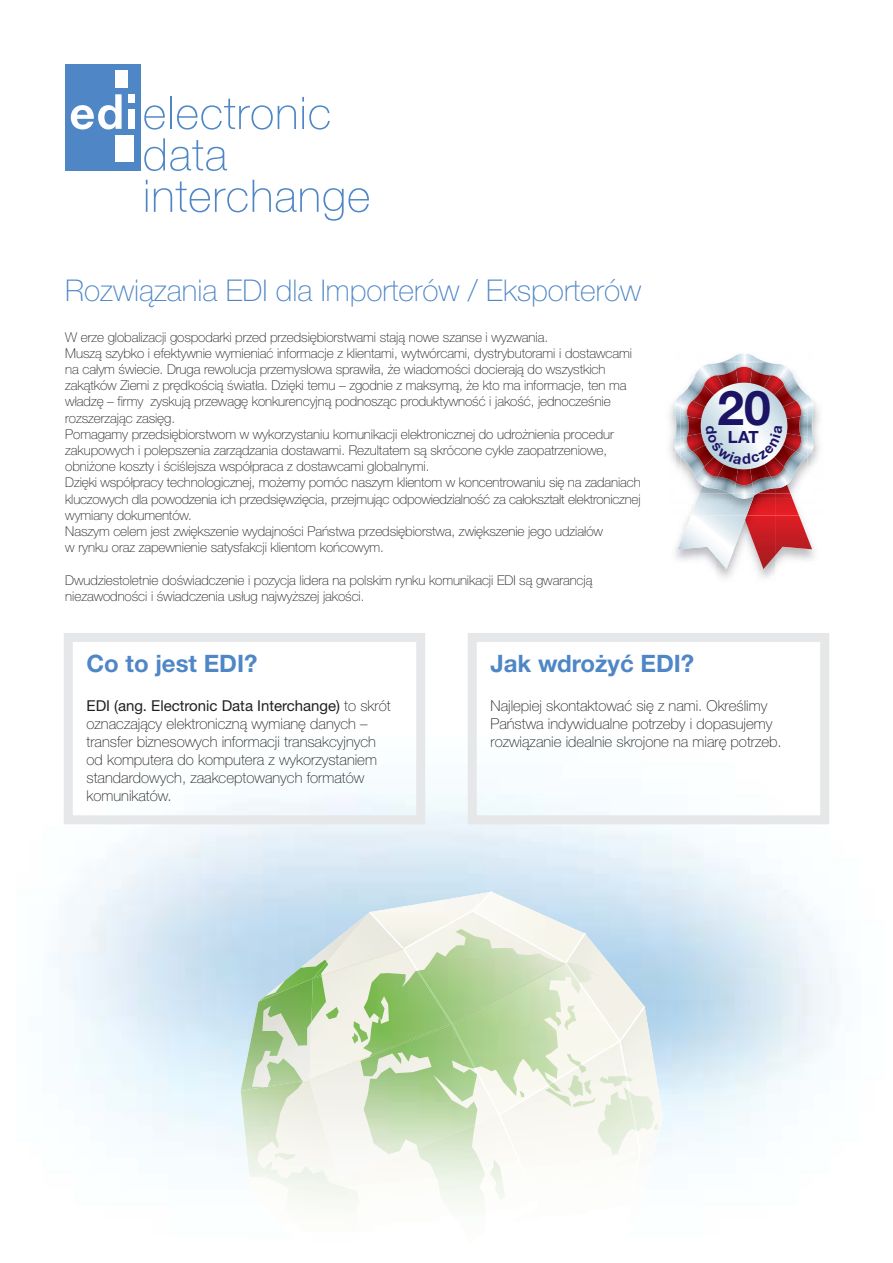
<style>
.page{position:relative;width:893px;height:1263px;background:#fff}
.page>*{position:absolute;margin:0;border:0;box-sizing:border-box;transform-origin:0 0}
.t1{font:700 48px "Helvetica Neue CE";color:#1b1464}
.t2{font:100 30px "Helvetica Neue CE";color:#4f87c6}
.t3{font:700 24px "Helvetica Neue CE";color:#4f87c6}
.t4{font:700 16.8px "Helvetica Neue CE";color:#1b1464}
.t5{font:100 15px/18px "Helvetica Neue CE";color:#231f20}
.t6{font:100 13.5px/16.2px "Helvetica Neue CE";letter-spacing:-.005em;color:#231f20}
.s1{font-weight:400}
</style>
<div class="page">
<div style="left:258px;top:912px;width:51px;height:47px;background:#bdd9ee"></div>
<img style="left:645px;top:1006px;width:18px;height:112px">
<img style="left:241px;top:979px;width:68px;height:102px">
<img style="left:258px;top:959px;width:51px;height:43px">
<img style="left:241px;top:1081px;width:68px;height:106px">
<img style="left:286px;top:1181px;width:23px;height:55px">
<img style="left:275px;top:1153px;width:20px;height:7px">
<img style="left:645px;top:1092px;width:10px;height:40px">
<svg style="left:653px;top:1122px;width:6px;height:8px"></svg>
<svg style="left:309px;top:891px;width:336px;height:345px"></svg>
<img style="left:626px;top:1076px;width:11px;height:55px">
<img style="left:619px;top:1006px;width:26px;height:36px">
<svg style="left:59px;top:633px;width:771px;height:196px"></svg>
<div style="left:65px;top:64px;width:76px;height:107px;background:#4f87c6"></div>
<div style="left:128px;top:94px;width:6px;height:9px;background:#fff"></div>
<svg style="left:71px;top:94px;width:51px;height:35px"></svg>
<div style="left:128px;top:110px;width:6px;height:19px;background:#fff"></div>
<div style="left:116px;top:135px;width:18px;height:27px;background:#fff"></div>
<div style="left:115px;top:70px;width:13px;height:18px;background:#fff"></div>
<svg style="left:144px;top:105px;width:21px;height:25px"></svg>
<hr style="left:170px;top:97px;width:2px;height:32px;background:#4f87c6">
<svg style="left:177px;top:99px;width:119px;height:31px"></svg>
<svg style="left:302px;top:97px;width:28px;height:33px"></svg>
<svg style="left:144px;top:138px;width:83px;height:33px"></svg>
<hr style="left:146px;top:189px;width:2px;height:23px;background:#4f87c6">
<svg style="left:154px;top:180px;width:215px;height:41px"></svg>
<svg style="left:775px;top:516px;width:37px;height:40px"></svg>
<img style="left:747px;top:516px;width:28px;height:53px">
<svg style="left:678px;top:516px;width:69px;height:53px"></svg>
<img style="left:799px;top:452px;width:21px;height:64px">
<img style="left:753px;top:499px;width:46px;height:17px">
<img style="left:668px;top:452px;width:23px;height:64px">
<img style="left:691px;top:499px;width:62px;height:17px">
<svg style="left:674px;top:403px;width:1px;height:46px"></svg>
<svg style="left:813px;top:403px;width:1px;height:46px"></svg>
<img style="left:792px;top:457px;width:21px;height:42px">
<img style="left:699px;top:494px;width:93px;height:5px">
<img style="left:675px;top:457px;width:24px;height:42px">
<img style="left:675px;top:437px;width:11px;height:20px">
<img style="left:807px;top:395px;width:6px;height:20px">
<img style="left:675px;top:395px;width:6px;height:43px">
<img style="left:734px;top:485px;width:20px;height:14px">
<img style="left:808px;top:414px;width:5px;height:43px">
<svg style="left:720px;top:353px;width:48px;height:10px"></svg>
<img style="left:790px;top:457px;width:18px;height:37px">
<img style="left:777px;top:488px;width:13px;height:6px">
<img style="left:777px;top:476px;width:16px;height:12px">
<img style="left:802px;top:437px;width:6px;height:20px">
<img style="left:736px;top:363px;width:16px;height:4px">
<img style="left:695px;top:364px;width:16px;height:12px">
<img style="left:777px;top:364px;width:16px;height:12px">
<img style="left:711px;top:363px;width:25px;height:12px">
<img style="left:752px;top:363px;width:25px;height:12px">
<img style="left:681px;top:376px;width:126px;height:39px">
<img style="left:752px;top:477px;width:25px;height:17px">
<img style="left:681px;top:476px;width:18px;height:18px">
<img style="left:699px;top:488px;width:12px;height:6px">
<img style="left:695px;top:476px;width:16px;height:12px">
<img style="left:711px;top:477px;width:25px;height:17px">
<img style="left:784px;top:451px;width:23px;height:25px">
<img style="left:681px;top:451px;width:23px;height:25px">
<img style="left:681px;top:415px;width:127px;height:22px">
<img style="left:686px;top:401px;width:116px;height:50px">
<img style="left:704px;top:375px;width:80px;height:102px">
<img style="left:736px;top:367px;width:16px;height:118px">
<img style="left:717px;top:369px;width:54px;height:114px">
<img style="left:693px;top:385px;width:102px;height:82px">
<img style="left:687px;top:416px;width:114px;height:20px">
<svg style="left:701px;top:383px;width:86px;height:86px"></svg>
<svg style="left:706px;top:425px;width:76px;height:40px"></svg>
<h2 class="t2" style="left:65px;top:280px;width:577px">Rozwiązania EDI dla Importerów / Eksporterów</h2>
<p class="t6" style="left:65px;top:330px;width:577px">W erze globalizacji gospodarki przed przedsiębiorstwami stają nowe szanse i wyzwania.<br>Muszą szybko i efektywnie wymieniać informacje z klientami, wytwórcami, dystrybutorami i dostawcami na całym świecie. Druga rewolucja przemysłowa sprawiła, że wiadomości docierają do wszystkich zakątków Ziemi z prędkością światła. Dzięki temu – zgodnie z maksymą, że kto ma informacje, ten ma władzę – firmy zyskują przewagę konkurencyjną podnosząc produktywność i jakość, jednocześnie rozszerzając zasięg.<br>Pomagamy przedsiębiorstwom w wykorzystaniu komunikacji elektronicznej do udrożnienia procedur zakupowych i polepszenia zarządzania dostawami. Rezultatem są skrócone cykle zaopatrzeniowe, obniżone koszty i ściślejsza współpraca z dostawcami globalnymi.<br>Dzięki współpracy technologicznej, możemy pomóc naszym klientom w koncentrowaniu się na zadaniach kluczowych dla powodzenia ich przedsięwzięcia, przejmując odpowiedzialność za całokształt elektronicznej wymiany dokumentów.<br>Naszym celem jest zwiększenie wydajności Państwa przedsiębiorstwa, zwiększenie jego udziałów<br>w rynku oraz zapewnienie satysfakcji klientom końcowym.</p>
<p class="t6" style="left:65px;top:573px;width:529px">Dwudziestoletnie doświadczenie i pozycja lidera na polskim rynku komunikacji EDI są gwarancją niezawodności i świadczenia usług najwyższej jakości.</p>
<h1 class="t1" style="left:717px;top:389px;width:55px">20</h1>
<p class="t4" style="left:728px;top:431px;width:32px">LAT</p>
<h3 class="t3" style="left:87px;top:655px;width:172px">Co to jest EDI?</h3>
<p class="t5" style="left:87px;top:698px;width:306px"><span class="s1">EDI (ang. Electronic Data Interchange)</span> to skrót oznaczający elektroniczną wymianę danych – transfer biznesowych informacji transakcyjnych od komputera do komputera z wykorzystaniem standardowych, zaakceptowanych formatów komunikatów.</p>
<h3 class="t3" style="left:490px;top:655px;width:205px">Jak wdrożyć EDI?</h3>
<p class="t5" style="left:490px;top:698px;width:293px">Najlepiej skontaktować się z nami. Określimy<br>Państwa indywidualne potrzeby i dopasujemy rozwiązanie idealnie skrojone na miarę potrzeb.</p>
</div>
